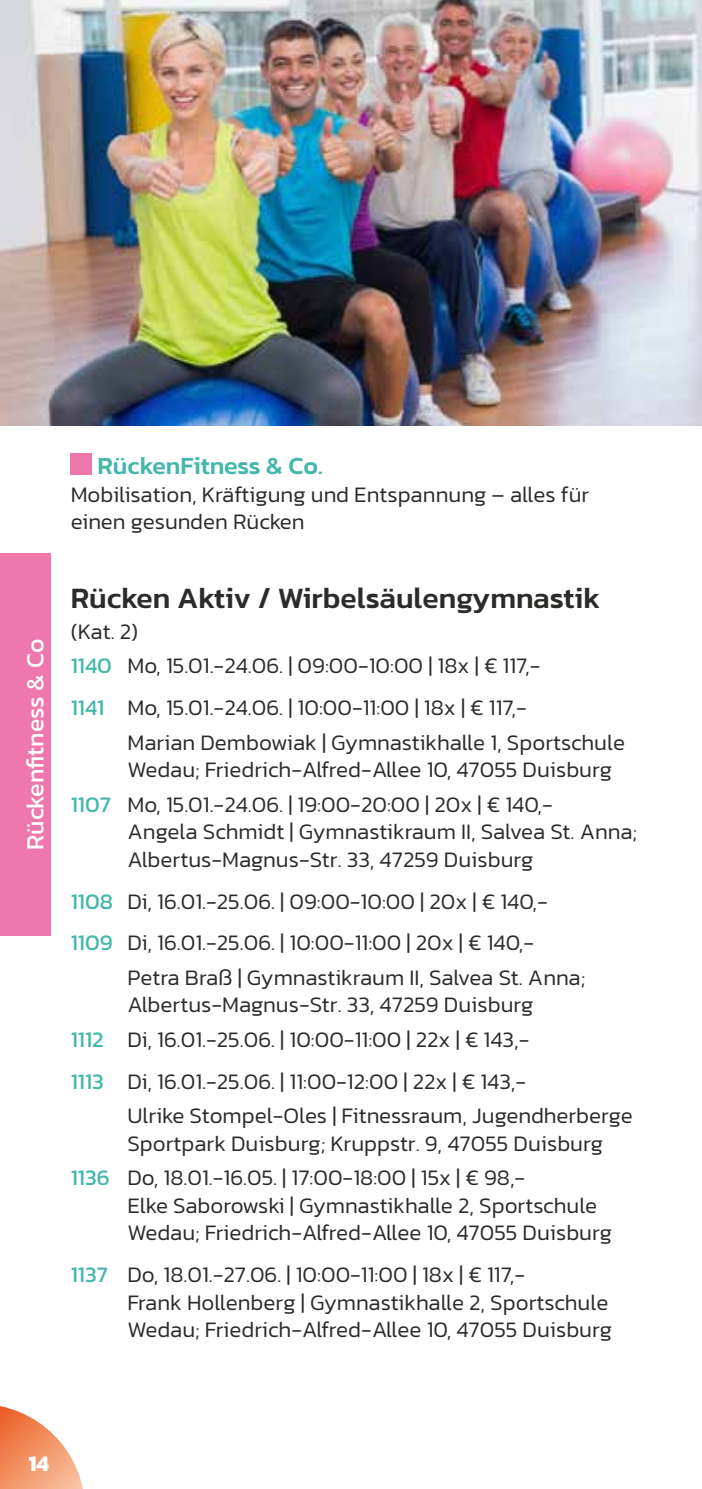
<style>
.page{position:relative;width:702px;height:1489px;background:#fff}
.page>*{position:absolute;margin:0;border:0;box-sizing:border-box;transform-origin:0 0}
.t1{font:500 30px "Kanit";color:#2b2b29}
.t2{font:500 25px "Kanit";color:#42b7aa}
.t3{font:25px "Kanit";color:#fff}
.t4{font:300 22.5px/27.5px "Kanit";color:#2b2b29}
.t5{font:700 22.5px "Kanit";color:#fff}
.s1{font-weight:400;color:#42b7aa}
</style>
<div class="page">
<div style="left:71px;top:453px;width:21px;height:21px;background:#ee77ac"></div>
<div style="left:0;top:553px;width:50px;height:382px;background:#ee77ac"></div>
<img style="left:0;top:0;width:702px;height:425px">
<svg style="left:0;top:1406px;width:83px;height:82px"></svg>
<p class="t3" style="left:17px;top:850px;width:213px;rotate:-90deg">Rückenfitness &amp; Co</p>
<p class="t2" style="left:97px;top:447px;width:227px">RückenFitness &amp; Co.</p>
<p class="t4" style="left:71px;top:480px;width:520px">Mobilisation, Kräftigung und Entspannung – alles für einen gesunden Rücken</p>
<h1 class="t1" style="left:71px;top:575px;width:531px">Rücken Aktiv / Wirbelsäulengymnastik</h1>
<p class="t4" style="left:71px;top:613px;width:471px;line-height:34.5px">(Kat. 2)<br><span class="s1">1140</span> Mo, 15.01.-24.06. | 09:00-10:00 | 18x | € 117,-</p>
<p class="t4" style="left:127px;top:690px;width:499px;line-height:34.5px;text-indent:-57px"><span class="s1">1141</span> Mo, 15.01.-24.06. | 10:00-11:00 | 18x | € 117,-<br>Marian Dembowiak | Gymnastikhalle 1, Sportschule</p>
<p class="t4" style="left:71px;top:752px;width:543px;line-height:34.5px;text-indent:57px">Wedau; Friedrich-Alfred-Allee 10, 47055 Duisburg<br><span class="s1">1107</span> Mo, 15.01.-24.06. | 19:00-20:00 | 20x | € 140,-</p>
<p class="t4" style="left:127px;top:817px;width:511px">Angela Schmidt | Gymnastikraum II, Salvea St. Anna;<br>Albertus-Magnus-Str. 33, 47259 Duisburg</p>
<p class="t4" style="left:71px;top:879px;width:478px;line-height:41.8px"><span class="s1">1108</span> Di, 16.01.-25.06. | 09:00-10:00 | 20x | € 140,-<br><span class="s1">1109</span> Di, 16.01.-25.06. | 10:00-11:00 | 20x | € 140,-</p>
<p class="t4" style="left:127px;top:963px;width:459px">Petra Braß | Gymnastikraum II, Salvea St. Anna;<br>Albertus-Magnus-Str. 33, 47259 Duisburg</p>
<p class="t4" style="left:71px;top:1018px;width:460px;line-height:41.8px"><span class="s1">1112</span> Di, 16.01.-25.06. | 10:00-11:00 | 22x | € 143,-<br><span class="s1">1113</span> Di, 16.01.-25.06. | 11:00-12:00 | 22x | € 143,-</p>
<p class="t4" style="left:127px;top:1101px;width:507px">Ulrike Stompel-Oles | Fitnessraum, Jugendherberge<br>Sportpark Duisburg; Kruppstr. 9, 47055 Duisburg</p>
<p class="t4" style="left:127px;top:1163px;width:486px;text-indent:-57px"><span class="s1">1136</span> Do, 18.01.-16.05. | 17:00-18:00 | 15x | € 98,-<br>Elke Saborowski | Gymnastikhalle 2, Sportschule<br>Wedau; Friedrich-Alfred-Allee 10, 47055 Duisburg</p>
<p class="t4" style="left:127px;top:1260px;width:486px;text-indent:-57px"><span class="s1">1137</span> Do, 18.01.-27.06. | 10:00-11:00 | 18x | € 117,-<br>Frank Hollenberg | Gymnastikhalle 2, Sportschule<br>Wedau; Friedrich-Alfred-Allee 10, 47055 Duisburg</p>
<p class="t5" style="left:28px;top:1445px;width:22px">14</p>
</div>
